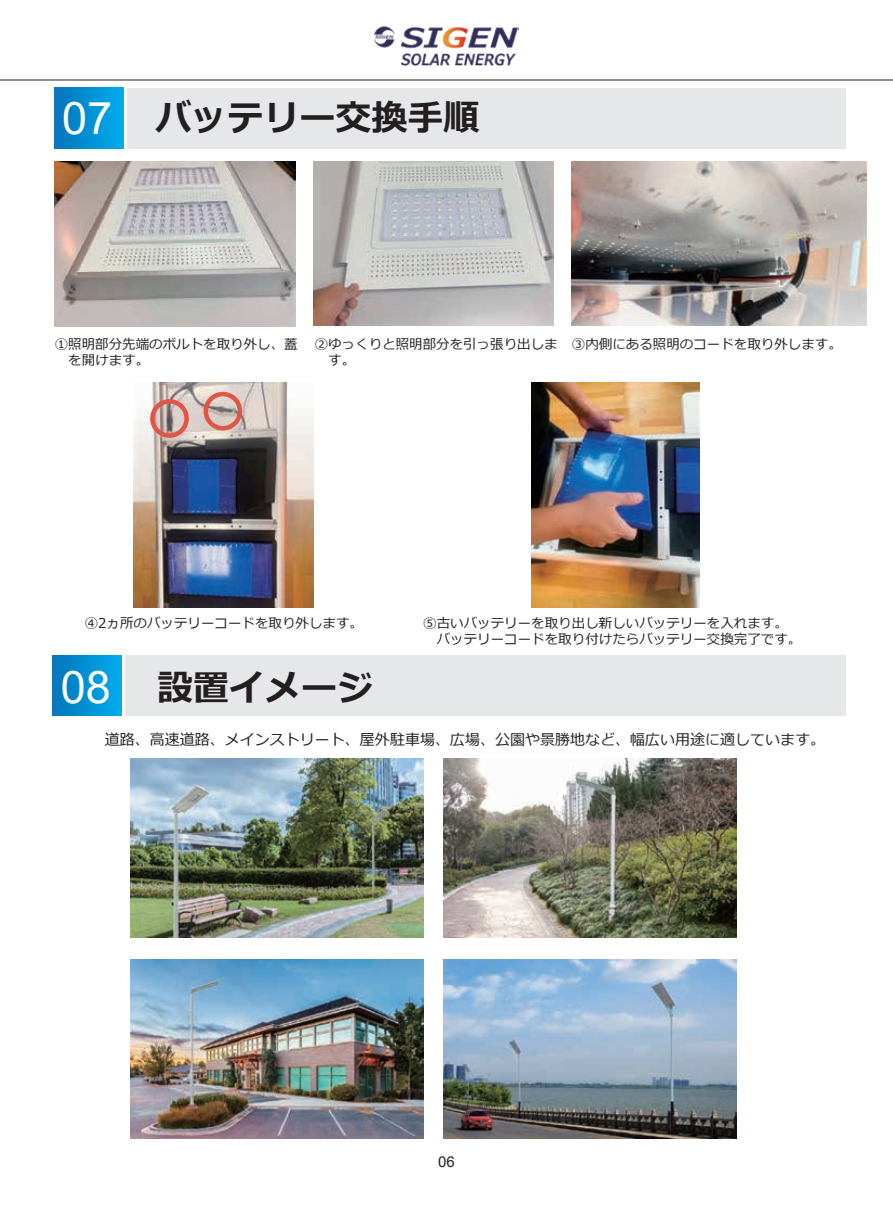
<style>
.page{position:relative;width:893px;height:1212px;background:#fff}
.page>*{position:absolute;margin:0;border:0;box-sizing:border-box;transform-origin:0 0}
.t1{font:700 36px "Meiryo";color:#231f20}
.t2{font:15px "Meiryo";color:#231f20}
.t3{font:15px "Arial";color:#231f20}
.t4{font:13.5px/16.2px "Meiryo";color:#231f20}
.s1{font-family:"Arial";font-weight:400;font-size:45px;color:#fff}
</style>
<div class="page">
<div style="left:128px;top:88px;width:718px;height:60px;background:#e6e7e9"></div>
<div style="left:55px;top:88px;width:69px;height:60px;background:linear-gradient(to right,#0575bb,#00aded)"></div>
<hr style="left:0;top:80px;width:893px;height:1px;background:#231f20">
<img style="left:443px;top:758px;width:293px;height:179px">
<img style="left:131px;top:758px;width:292px;height:179px">
<img style="left:443px;top:959px;width:293px;height:179px">
<img style="left:131px;top:960px;width:292px;height:179px">
<img style="left:55px;top:161px;width:241px;height:166px">
<img style="left:314px;top:161px;width:239px;height:164px">
<img style="left:572px;top:161px;width:294px;height:164px">
<img style="left:134px;top:383px;width:180px;height:224px">
<img style="left:531px;top:383px;width:169px;height:224px">
<div style="left:204px;top:392px;width:38px;height:38px;border:4px solid #e15446;border-radius:50%"></div>
<div style="left:150px;top:399px;width:39px;height:39px;border:4px solid #e15446;border-radius:50%"></div>
<div style="left:125px;top:655px;width:721px;height:61px;background:#e6e7e9"></div>
<div style="left:52px;top:655px;width:69px;height:61px;background:linear-gradient(to right,#0575bb,#00aded)"></div>
<img style="left:374px;top:26px;width:145px;height:40px">
<h1 class="t1" style="left:62px;top:92px;width:419px"><span class="s1">07</span> バッテリー交換手順</h1>
<p class="t4" style="left:55px;top:336px;width:245px">①照明部分先端のボルトを取り外し、蓋　を開けます。</p>
<p class="t4" style="left:315px;top:336px;width:244px">②ゆっくりと照明部分を引っ張り出しま　す。</p>
<p class="t4" style="left:572px;top:336px;width:271px">③内側にある照明のコードを取り外します。</p>
<p class="t4" style="left:85px;top:616px;width:280px">④2ヵ所のバッテリーコードを取り外します。</p>
<p class="t4" style="left:423px;top:616px;width:380px">⑤古いバッテリーを取り出し新しいバッテリーを入れます。　バッテリーコードを取り付けたらバッテリー交換完了です。</p>
<h1 class="t1" style="left:61px;top:663px;width:314px"><span class="s1">08</span> 設置イメージ</h1>
<p class="t2" style="left:105px;top:729px;width:721px">道路、高速道路、メインストリート、屋外駐車場、広場、公園や景勝地など、幅広い用途に適しています。</p>
<p class="t3" style="left:438px;top:1151px;width:18px">06</p>
</div>
